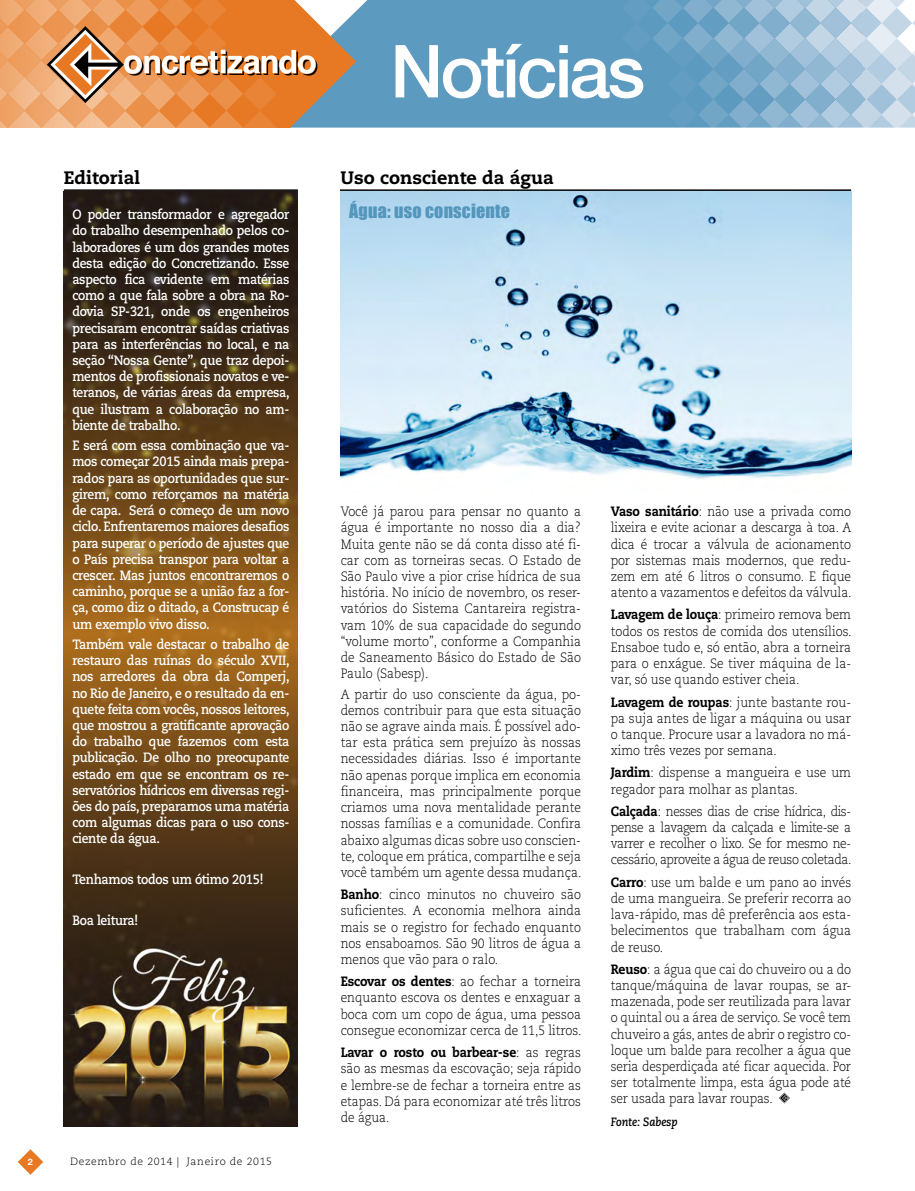
<style>
.page{position:relative;width:915px;height:1191px;background:#fff}
.page>*{position:absolute;margin:0;border:0;box-sizing:border-box;transform-origin:0 0}
.t1{font:500 73.2px "Helvetica Neue LT";letter-spacing:-.04em;color:#fff}
.t2{font:800 18px "Caecilia LT Std";color:#000}
.t3{font:18px "Impact";letter-spacing:.01em;color:#5496bc}
.t4{font:300 13.5px/16.2px "Caecilia LT Std";color:#000;text-align:justify;scale:.9 1}
.t5{font:700 13.5px/16.2px "Caecilia LT Std";letter-spacing:-.02em;color:#fff;text-align:justify;scale:.9 1}
.t6{font:italic 700 12px "Caecilia LT Std";letter-spacing:-.01em;color:#000;scale:.9 1}
.t7{font:300 10.5px "Caecilia LT Std";letter-spacing:.06em;color:#000}
.t8{font:700 9px "Helvetica Neue LT";color:#fff}
.s1{font-weight:800}
</style>
<div class="page">
<img style="left:64px;top:191px;width:234px;height:936px">
<img style="left:340px;top:191px;width:510px;height:288px">
<div style="left:237px;top:0;width:624px;height:128px;background:#5c9abf"></div>
<svg style="left:621px;top:0;width:293px;height:128px"></svg>
<svg style="left:779px;top:1092px;width:10px;height:11px"></svg>
<hr style="left:64px;top:189px;width:234px;height:2px;background:#000">
<hr style="left:340px;top:189px;width:510px;height:2px;background:#000">
<svg style="left:0;top:0;width:356px;height:128px;background:#dc965f"></svg>
<svg style="left:18px;top:1149px;width:25px;height:25px"></svg>
<h1 class="t1" style="left:390px;top:28px;width:256px">Notícias</h1>
<h2 class="t2" style="left:64px;top:166px;width:78px">Editorial</h2>
<h2 class="t2" style="left:340px;top:166px;width:215px">Uso consciente da água</h2>
<h2 class="t3" style="left:349px;top:197px;width:162px">ÁGUA: USO CONSCIENTE</h2>
<p class="t5" style="left:72px;top:206px;width:243px">O poder transformador e agregador do trabalho desempenhado pelos co&shy;laboradores é um dos grandes motes desta edição do Concretizando. Esse aspecto fica evidente em matérias como a que fala sobre a obra na Ro&shy;dovia SP-321, onde os engenheiros precisaram encontrar saídas criativas para as interferências no local, e na seção “Nossa Gente”, que traz depoi&shy;mentos de profissionais novatos e ve&shy;teranos, de várias áreas da empresa, que ilustram a colaboração no am&shy;biente de trabalho.</p>
<p class="t5" style="left:72px;top:438px;width:242px">E será com essa combinação que va&shy;mos começar 2015 ainda mais prepa&shy;rados para as oportunidades que sur&shy;girem, como reforçamos na matéria de capa. Será o começo de um novo ciclo. Enfrentaremos maiores desafios para superar o período de ajustes que o País precisa transpor para voltar a crescer. Mas juntos encontraremos o caminho, porque se a união faz a for&shy;ça, como diz o ditado, a Construcap é um exemplo vivo disso.</p>
<p class="t5" style="left:72px;top:636px;width:243px">Também vale destacar o trabalho de restauro das ruínas do século XVII, nos arredores da obra da Comperj, no Rio de Janeiro, e o resultado da en&shy;quete feita com vocês, nossos leitores, que mostrou a gratificante aprovação do trabalho que fazemos com esta publicação. De olho no preocupante estado em que se encontram os re&shy;servatórios hídricos em diversas regi&shy;ões do país, preparamos uma matéria com algumas dicas para o uso cons&shy;ciente da água.</p>
<p class="t5" style="left:72px;top:871px;width:214px">Tenhamos todos um ótimo 2015!</p>
<p class="t5" style="left:72px;top:912px;width:74px">Boa leitura!</p>
<p class="t4" style="left:340px;top:504px;width:268px">Você já parou para pensar no quanto a água é importante no nosso dia a dia?<br>Muita gente não se dá conta disso até fi&shy;car com as torneiras secas. O Estado de São Paulo vive a pior crise hídrica de sua história. No início de novembro, os reser&shy;vatórios do Sistema Cantareira registra&shy;vam 10% de sua capacidade do segundo “volume morto”, conforme a Companhia de Saneamento Básico do Estado de São Paulo (Sabesp).</p>
<p class="t4" style="left:340px;top:686px;width:269px">A partir do uso consciente da água, po&shy;demos contribuir para que esta situação não se agrave ainda mais. É possível ado&shy;tar esta prática sem prejuízo às nossas necessidades diárias. Isso é importante não apenas porque implica em economia financeira, mas principalmente porque criamos uma nova mentalidade perante nossas famílias e a comunidade. Confira abaixo algumas dicas sobre uso conscien&shy;te, coloque em prática, compartilhe e seja você também um agente dessa mudança.</p>
<p class="t4" style="left:340px;top:886px;width:268px"><span class="s1">Banho</span>: cinco minutos no chuveiro são suficientes. A economia melhora ainda mais se o registro for fechado enquanto nos ensaboamos. São 90 litros de água a menos que vão para o ralo.</p>
<p class="t4" style="left:340px;top:973px;width:269px"><span class="s1">Escovar os dentes</span>: ao fechar a torneira enquanto escova os dentes e enxaguar a boca com um copo de água, uma pessoa consegue economizar cerca de 11,5 litros.</p>
<p class="t4" style="left:340px;top:1044px;width:268px"><span class="s1">Lavar o rosto ou barbear-se</span>: as regras são as mesmas da escovação; seja rápido e lembre-se de fechar a torneira entre as etapas. Dá para economizar até três litros de água.</p>
<p class="t8" style="left:28px;top:1156px;width:7px">2</p>
<p class="t7" style="left:70px;top:1155px;width:203px">Dezembro de 2014 | Janeiro de 2015</p>
<p class="t4" style="left:610px;top:503px;width:269px"><span class="s1">Vaso sanitário</span>: não use a privada como lixeira e evite acionar a descarga à toa. A dica é trocar a válvula de acionamento por sistemas mais modernos, que redu&shy;zem em até 6 litros o consumo. E fique atento a vazamentos e defeitos da válvula.</p>
<p class="t4" style="left:610px;top:607px;width:269px"><span class="s1">Lavagem de louça</span>: primeiro remova bem todos os restos de comida dos utensílios.<br>Ensaboe tudo e, só então, abra a torneira para o enxágue. Se tiver máquina de la&shy;var, só use quando estiver cheia.</p>
<p class="t4" style="left:610px;top:694px;width:268px"><span class="s1">Lavagem de roupas</span>: junte bastante rou&shy;pa suja antes de ligar a máquina ou usar o tanque. Procure usar a lavadora no má&shy;ximo três vezes por semana.</p>
<p class="t4" style="left:610px;top:765px;width:268px"><span class="s1">Jardim</span>: dispense a mangueira e use um regador para molhar as plantas.</p>
<p class="t4" style="left:610px;top:803px;width:269px"><span class="s1">Calçada</span>: nesses dias de crise hídrica, dis&shy;pense a lavagem da calçada e limite-se a varrer e recolher o lixo. Se for mesmo ne&shy;cessário, aproveite a água de reuso coletada.</p>
<p class="t4" style="left:610px;top:874px;width:268px"><span class="s1">Carro</span>: use um balde e um pano ao invés de uma mangueira. Se preferir recorra ao lava-rápido, mas dê preferência aos esta&shy;belecimentos que trabalham com água de reuso.</p>
<p class="t4" style="left:610px;top:961px;width:268px"><span class="s1">Reuso</span>: a água que cai do chuveiro ou a do tanque/máquina de lavar roupas, se ar&shy;mazenada, pode ser reutilizada para lavar o quintal ou a área de serviço. Se você tem chuveiro a gás, antes de abrir o registro co&shy;loque um balde para recolher a água que seria desperdiçada até ficar aquecida. Por ser totalmente limpa, esta água pode até ser usada para lavar roupas.</p>
<p class="t6" style="left:610px;top:1114px;width:76px">Fonte: Sabesp</p>
</div>
